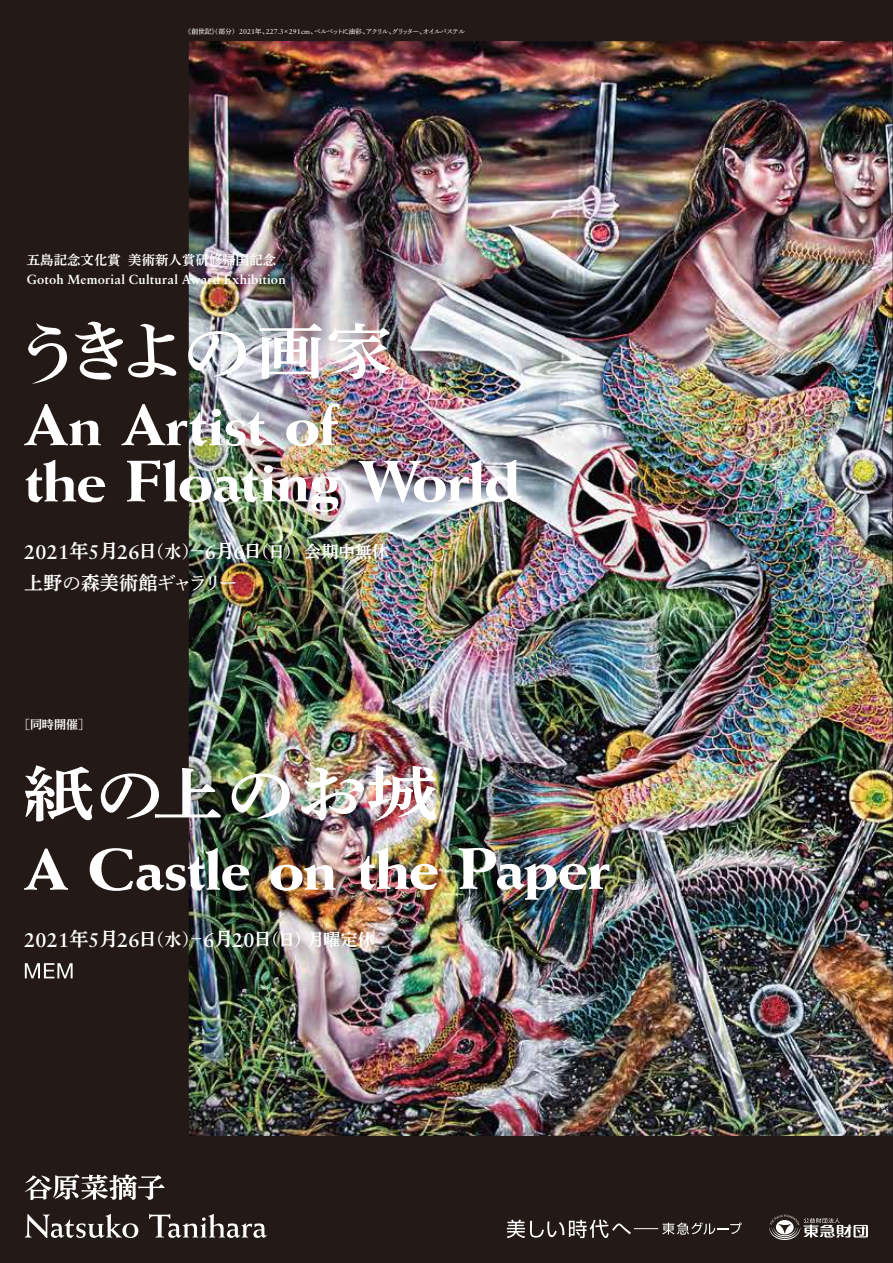
<style>
.page{position:relative;width:893px;height:1263px;background:#fff}
.page>*{position:absolute;margin:0;border:0;box-sizing:border-box;transform-origin:0 0}
.t1{font:700 19.95px "Classical Garamond BT";letter-spacing:.01em;color:#fff}
.t2{font:19.05px "P Shuei Yobu Min Std N B";letter-spacing:.01em;color:#fff}
.t3{font:13.35px "P Shuei Yobu Min Std B";letter-spacing:.01em;color:#fff}
.t4{font:700 13.2px "Classical Garamond BT";letter-spacing:.01em;color:#fff}
.t5{font:12px "P Shuei Yobu Min Std B";color:#fff}
.t6{font:6.75px "P Shuei N Min Std N L";letter-spacing:-.165em;color:#fff}
.s1{font-family:"P Shuei Yobu Min Std N M"}
.s2{font-family:"Classical Garamond BT";font-size:7.05px}
.s3{font-family:"P Shuei Yobu Min Std N B";font-weight:400;font-size:19.05px}
.s4{font-family:"P Shuei N Min Std N L";font-weight:400;font-size:17.1px}
.s5{font-family:"P Shuei Yobu Min Std N B";font-weight:400;font-size:17.1px}
.s6{font-family:"P Shuei N Min Std N L";font-weight:400;font-size:19.05px}
.s7{font-family:"P Shuei N Min Std N L"}
</style>
<div class="page">
<div style="left:0;top:0;width:893px;height:1262px;background:#231916"></div>
<img style="left:189px;top:41px;width:704px;height:1094px">
<svg style="left:25px;top:1174px;width:139px;height:26px"></svg>
<svg style="left:25px;top:1214px;width:242px;height:24px"></svg>
<svg style="left:769px;top:1214px;width:99px;height:26px"></svg>
<svg style="left:507px;top:1219px;width:235px;height:19px"></svg>
<img style="left:24px;top:404px;width:315px;height:42px">
<img style="left:26px;top:460px;width:496px;height:52px">
<img style="left:28px;top:322px;width:362px;height:62px">
<svg style="left:24px;top:848px;width:44px;height:41px"></svg>
<img style="left:90px;top:848px;width:159px;height:42px">
<img style="left:270px;top:864px;width:66px;height:26px">
<img style="left:358px;top:847px;width:80px;height:43px">
<img style="left:459px;top:848px;width:151px;height:51px">
<svg style="left:25px;top:765px;width:68px;height:56px"></svg>
<img style="left:101px;top:768px;width:120px;height:51px">
<img style="left:232px;top:773px;width:58px;height:46px">
<img style="left:301px;top:766px;width:135px;height:54px">
<svg style="left:25px;top:963px;width:48px;height:15px"></svg>
<p class="t6" style="left:185px;top:27px;width:282px">《<span class="s1">創世記</span>》（<span class="s1">部分</span>） <span class="s2">2021</span><span class="s1">年</span>、<span class="s2">227.3</span>×<span class="s2">291cm</span>、ベルベットに<span class="s1">油彩</span>、アクリル、グリッター、オイルパステル</p>
<h3 class="t3" style="left:27px;top:250px;width:251px">五島記念文化賞 美術新人賞研修帰国記念</h3>
<h3 class="t4" style="left:27px;top:272px;width:260px">Gotoh Memorial Cultural Award Exhibition</h3>
<h1 class="t1" style="left:24px;top:539px;width:367px">2021<span class="s3">年</span>5<span class="s3">月</span>26<span class="s3">日</span><span class="s4">（</span><span class="s5">水</span><span class="s4">）</span><span class="s6">－</span>6<span class="s3">月</span>6<span class="s3">日</span><span class="s4">（</span><span class="s5">日</span><span class="s4">）</span> <span class="s5">会期中無休</span></h1>
<h2 class="t2" style="left:24px;top:569px;width:215px">上野<span class="s7">の</span>森美術館<span class="s7">ギャラリー</span></h2>
<h3 class="t5" style="left:18px;top:715px;width:74px">［同時開催］</h3>
<h1 class="t1" style="left:24px;top:927px;width:352px">2021<span class="s3">年</span>5<span class="s3">月</span>26<span class="s3">日</span><span class="s4">（</span><span class="s5">水</span><span class="s4">）</span><span class="s6">－</span>6<span class="s3">月</span>20<span class="s3">日</span><span class="s4">（</span><span class="s5">日</span><span class="s4">）</span><span class="s5">月曜定休</span></h1>
</div>
